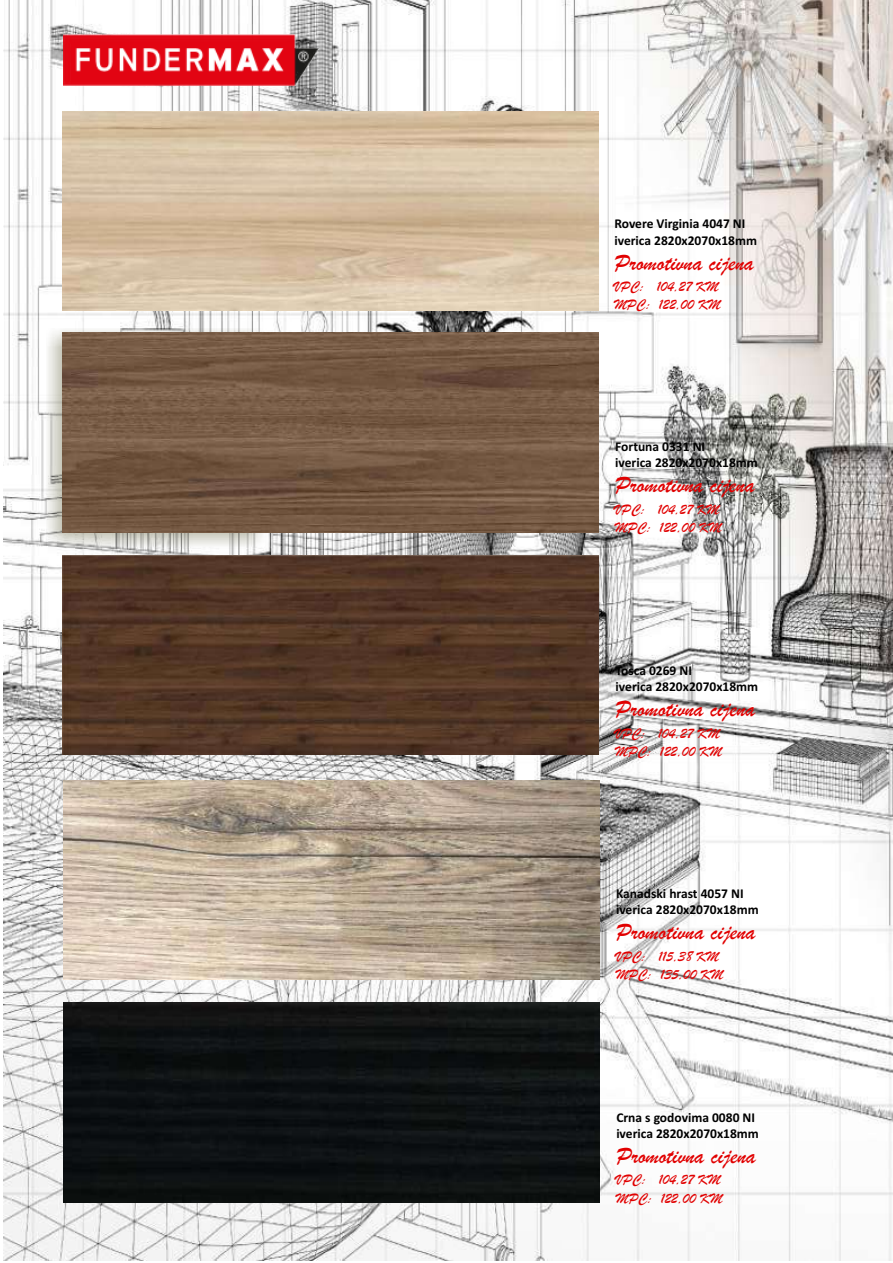
<style>
.page{position:relative;width:893px;height:1263px;background:#fff}
.page>*{position:absolute;margin:0;border:0;box-sizing:border-box;transform-origin:0 0}
.t1{font:24px "Brush Script";color:#e10000}
.t2{font:15px/18.5px "Brush Script";color:#e10000}
.t3{font:700 13.5px/16.5px "Calibri";color:#000}
</style>
<div class="page">
<img style="left:4px;top:0;width:889px;height:1261px">
<img style="left:64px;top:35px;width:255px;height:50px">
<img style="left:47px;top:329px;width:219px;height:219px">
<img style="left:63px;top:556px;width:535px;height:199px">
<img style="left:64px;top:1003px;width:535px;height:199px">
<img style="left:63px;top:333px;width:535px;height:199px">
<img style="left:63px;top:111px;width:536px;height:199px">
<img style="left:63px;top:780px;width:536px;height:200px">
<p class="t3" style="left:614px;top:216px;width:144px">Rovere Virginia 4047 NI iverica 2820x2070x18mm</p>
<h1 class="t1" style="left:614px;top:255px;width:141px">Promotivna cijena</h1>
<p class="t2" style="left:614px;top:279px;width:108px">VPC: 104,27 KM<br>MPC: 122,00 KM</p>
<p class="t3" style="left:615px;top:439px;width:144px">Fortuna 0331 NI<br>iverica 2820x2070x18mm</p>
<h1 class="t1" style="left:615px;top:478px;width:141px">Promotivna cijena</h1>
<p class="t2" style="left:615px;top:502px;width:108px">VPC: 104,27 KM<br>MPC: 122,00 KM</p>
<p class="t3" style="left:616px;top:663px;width:144px">Tosca 0269 NI<br>iverica 2820x2070x18mm</p>
<h1 class="t1" style="left:616px;top:702px;width:141px">Promotivna cijena</h1>
<p class="t2" style="left:616px;top:726px;width:108px">VPC: 104,27 KM<br>MPC: 122,00 KM</p>
<p class="t3" style="left:616px;top:886px;width:144px">Kanadski hrast 4057 NI iverica 2820x2070x18mm</p>
<h1 class="t1" style="left:616px;top:925px;width:141px">Promotivna cijena</h1>
<p class="t2" style="left:616px;top:949px;width:109px">VPC: 115,38 KM<br>MPC: 135,00 KM</p>
<p class="t3" style="left:616px;top:1110px;width:144px">Crna s godovima 0080 NI iverica 2820x2070x18mm</p>
<h1 class="t1" style="left:616px;top:1148px;width:141px">Promotivna cijena</h1>
<p class="t2" style="left:616px;top:1172px;width:108px">VPC: 104,27 KM<br>MPC: 122,00 KM</p>
</div>
